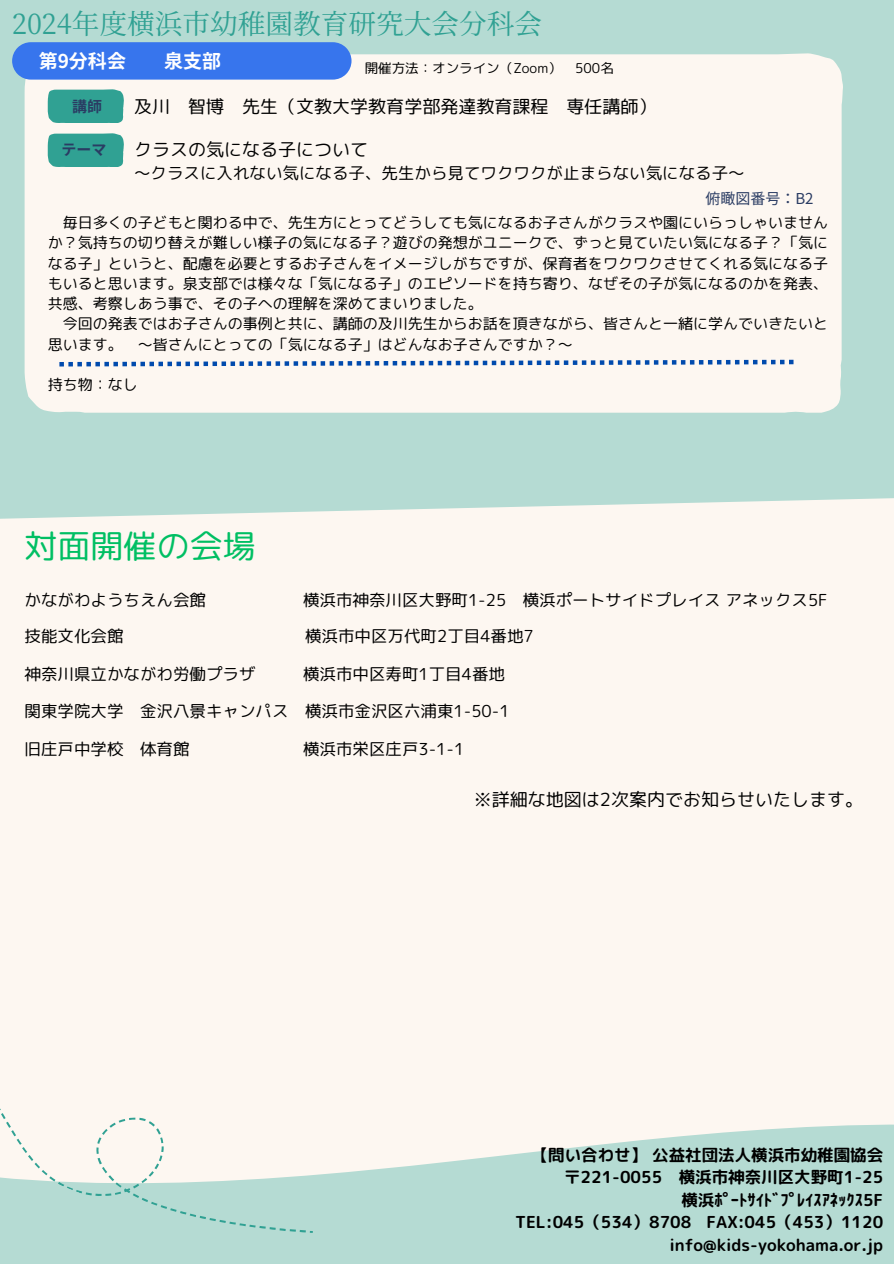
<style>
.page{position:relative;width:894px;height:1264px;background:#fff}
.page>*{position:absolute;margin:0;border:0;box-sizing:border-box;transform-origin:0 0}
.t1{font:33px "rounded mplus 1 p regular";color:#00bf63}
.t2{font:27.6px "Source Han Serif JP";color:#30a193}
.t3{font:700 19.05px "Noto Sans JP";color:#fff}
.t4{font:18px "rounded mplus 1 p regular";color:#000}
.t5{font:16.5px "rounded mplus 1 p regular";color:#000}
.t6{font:16.5px "rounded mplus 1 p bold";color:#000}
.t7{font:15px/20.2px "rounded mplus 1 p regular";color:#000;text-align:justify}
.t8{font:15px "Noto Sans JP";color:#2a3c63}
.t9{font:700 15px "Noto Sans JP";color:#2a3c63}
.t10{font:13.5px "rounded mplus 1 p regular";color:#000}
</style>
<div class="page">
<div style="left:0;top:0;width:893px;height:1263px;background:#b5dbd3"></div>
<div style="left:25px;top:53px;width:817px;height:359px;background:#fdf7f1"></div>
<svg style="left:12px;top:42px;width:339px;height:38px"></svg>
<svg style="left:48px;top:89px;width:76px;height:34px"></svg>
<svg style="left:48px;top:133px;width:76px;height:34px"></svg>
<svg style="left:59px;top:360px;width:734px;height:6px"></svg>
<div style="left:0;top:498px;width:893px;height:676px;background:#fdf7f1"></div>
<svg style="left:0;top:1032px;width:330px;height:201px;fill:#fdf7f1"></svg>
<h4 class="t2" style="left:12px;top:2px;width:531px">2024年度横浜市幼稚園教育研究大会分科会</h4>
<h2 class="t3" style="left:39px;top:46px;width:89px">第9分科会</h2>
<h2 class="t3" style="left:164px;top:46px;width:59px">泉支部</h2>
<p class="t10" style="left:364px;top:59px;width:250px">開催方法：オンライン（Zoom） 500名</p>
<p class="t4" style="left:134px;top:93px;width:524px">及川 智博 先生（文教大学教育学部発達教育課程 専任講師）</p>
<p class="t4" style="left:134px;top:136px;width:236px">クラスの気になる子について</p>
<p class="t5" style="left:134px;top:162px;width:612px">～クラスに入れない気になる子、先生から見てワクワクが止まらない気になる子～</p>
<p class="t7" style="left:48px;top:212px;width:781px;text-indent:15px">毎日多くの子どもと関わる中で、先生方にとってどうしても気になるお子さんがクラスや園にいらっしゃいませんか？気持ちの切り替えが難しい様子の気になる子？遊びの発想がユニークで、ずっと見ていたい気になる子？「気になる子」というと、配慮を必要とするお子さんをイメージしがちですが、保育者をワクワクさせてくれる気になる子もいると思います。泉支部では様々な「気になる子」のエピソードを持ち寄り、なぜその子が気になるのかを発表、共感、考察しあう事で、その子への理解を深めてまいりました。</p>
<h1 class="t7" style="left:48px;top:313px;width:781px;text-indent:15px">今回の発表ではお子さんの事例と共に、講師の及川先生からお話を頂きながら、皆さんと一緒に学んでいきたいと思います。 ～皆さんにとっての「気になる子」はどんなお子さんですか？～</h1>
<h6 class="t7" style="left:48px;top:374px;width:91px">持ち物：なし</h6>
<p class="t9" style="left:72px;top:94px;width:31px">講師</p>
<h5 class="t9" style="left:61px;top:137px;width:46px">テーマ</h5>
<h3 class="t8" style="left:705px;top:186px;width:110px">俯瞰図番号：B2</h3>
<p class="t1" style="left:25px;top:522px;width:232px">対面開催の会場</p>
<p class="t5" style="left:25px;top:588px;width:183px">かながわようちえん会館</p>
<p class="t5" style="left:303px;top:588px;width:526px">横浜市神奈川区大野町1-25 横浜ポートサイドプレイスアネックス5F</p>
<p class="t5" style="left:25px;top:624px;width:100px">技能文化会館</p>
<p class="t5" style="left:305px;top:624px;width:230px">横浜市中区万代町2丁目4番地7</p>
<p class="t5" style="left:25px;top:662px;width:232px">神奈川県立かながわ労働プラザ</p>
<p class="t5" style="left:303px;top:662px;width:203px">横浜市中区寿町1丁目4番地</p>
<h4 class="t5" style="left:25px;top:699px;width:486px">関東学院大学 金沢八景キャンパス 横浜市金沢区六浦東1-50-1</h4>
<p class="t5" style="left:25px;top:736px;width:166px">旧庄戸中学校 体育館</p>
<p class="t5" style="left:303px;top:736px;width:163px">横浜市栄区庄戸3-1-1</p>
<p class="t4" style="left:473px;top:787px;width:391px">※詳細な地図は2次案内でお知らせいたします。</p>
<h5 class="t6" style="left:531px;top:1142px;width:353px">【問い合わせ】公益社団法人横浜市幼稚園協会</h5>
<h4 class="t6" style="left:564px;top:1165px;width:320px">〒221-0055 横浜市神奈川区大野町1-25</h4>
<p class="t6" style="left:681px;top:1187px;width:203px">横浜ﾎﾟ ｰﾄｻｲﾄﾞ ﾌﾟ ﾚｲｽｱﾈｯｸｽ5F</p>
<h6 class="t6" style="left:515px;top:1210px;width:369px">TEL:045（534）8708 FAX:045（453）1120</h6>
<p class="t6" style="left:669px;top:1232px;width:215px">info@kids-yokohama.or.jp</p>
</div>
